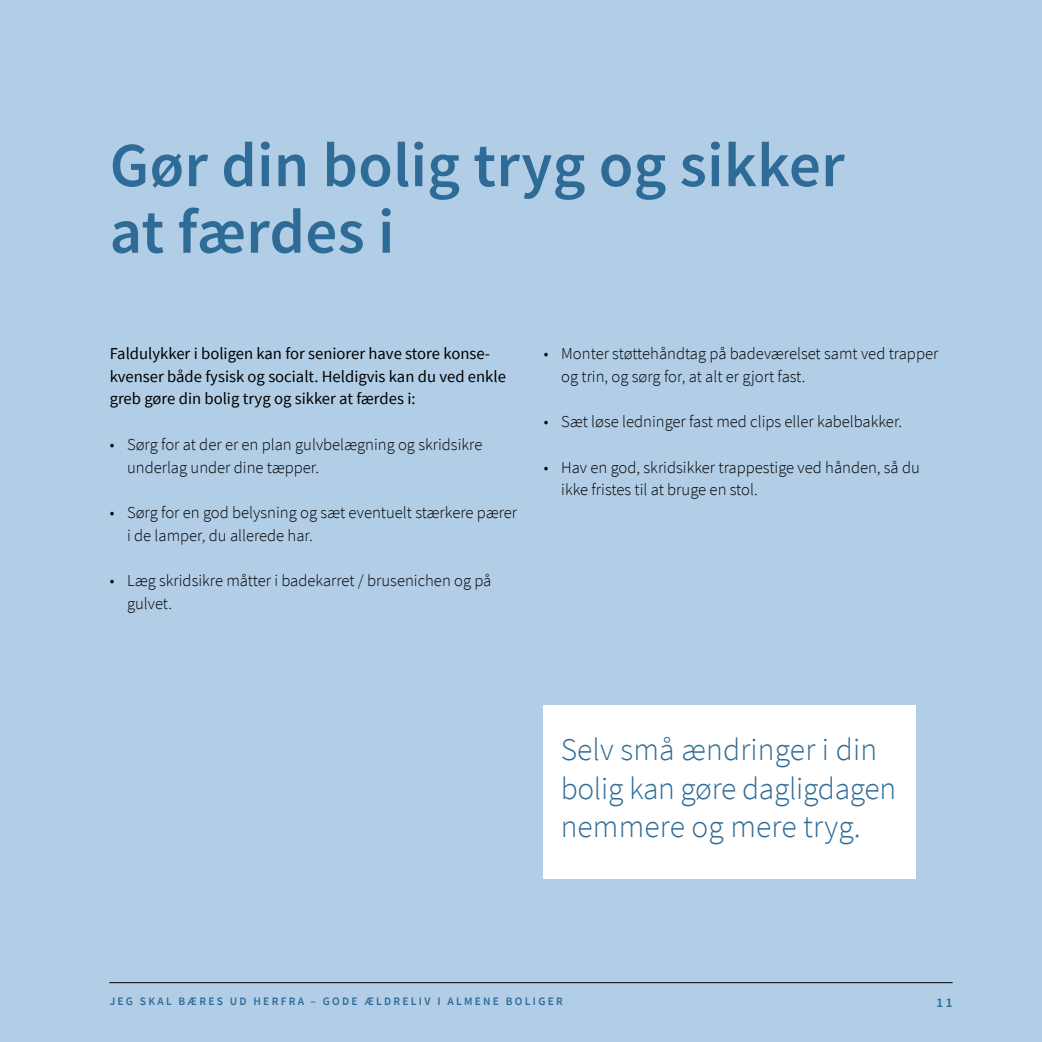
<style>
.page{position:relative;width:1042px;height:1042px;background:#b2cee7}
.page>*{position:absolute;margin:0;border:0;box-sizing:border-box;transform-origin:0 0}
.t1{font:600 63px/66.5px "Source Sans Pro";letter-spacing:.005em;color:#2f6b97}
.t2{font:300 31.5px/38.5px "Source Sans Pro";letter-spacing:.005em;color:#2f6b97}
.t3{font:300 16.62px/22.8px "Source Sans Pro";color:#000}
.t4{font:16.62px/22.8px "Source Sans Pro";color:#000}
.t5{font:600 13.12px "Source Sans Pro";color:#2f6b97}
.t6{font:600 11.38px "Source Sans Pro";letter-spacing:.2em;color:#2f6b97}
</style>
<div class="page">
<hr style="left:109px;top:982px;width:843px;height:1px;background:#000">
<div style="left:543px;top:705px;width:372px;height:174px;background:#fff"></div>
<h1 class="t1" style="left:110px;top:131px;width:736px">Gør din bolig tryg og sikker at færdes i</h1>
<p class="t4" style="left:110px;top:342px;width:398px">Faldulykker i boligen kan for seniorer have store konse&shy;kvenser både fysisk og socialt. Heldigvis kan du ved enkle greb gøre din bolig tryg og sikker at færdes i:</p>
<p class="t3" style="left:127px;top:433px;width:357px;text-indent:-17px">• Sørg for at der er en plan gulvbelægning og skridsikre underlag under dine tæpper.</p>
<p class="t3" style="left:127px;top:501px;width:392px;text-indent:-17px">• Sørg for en god belysning og sæt eventuelt stærkere pærer i de lamper, du allerede har.</p>
<p class="t3" style="left:127px;top:569px;width:366px;text-indent:-17px">• Læg skridsikre måtter i badekarret / brusenichen og på gulvet.</p>
<p class="t3" style="left:561px;top:342px;width:379px;text-indent:-17px">• Monter støttehåndtag på badeværelset samt ved trapper og trin, og sørg for, at alt er gjort fast.</p>
<p class="t3" style="left:544px;top:410px;width:360px">• Sæt løse ledninger fast med clips eller kabelbakker.</p>
<p class="t3" style="left:561px;top:456px;width:360px;text-indent:-17px">• Hav en god, skridsikker trappestige ved hånden, så du ikke fristes til at bruge en stol.</p>
<h2 class="t2" style="left:561px;top:730px;width:337px">Selv små ændringer i din bolig kan gøre dagligdagen nemmere og mere tryg.</h2>
<p class="t6" style="left:110px;top:994px;width:455px">JEG SKAL BÆRES UD HERFRA – GODE ÆLDRELIV I ALMENE BOLIGER</p>
<p class="t5" style="left:936px;top:993px;width:18px">11</p>
</div>
